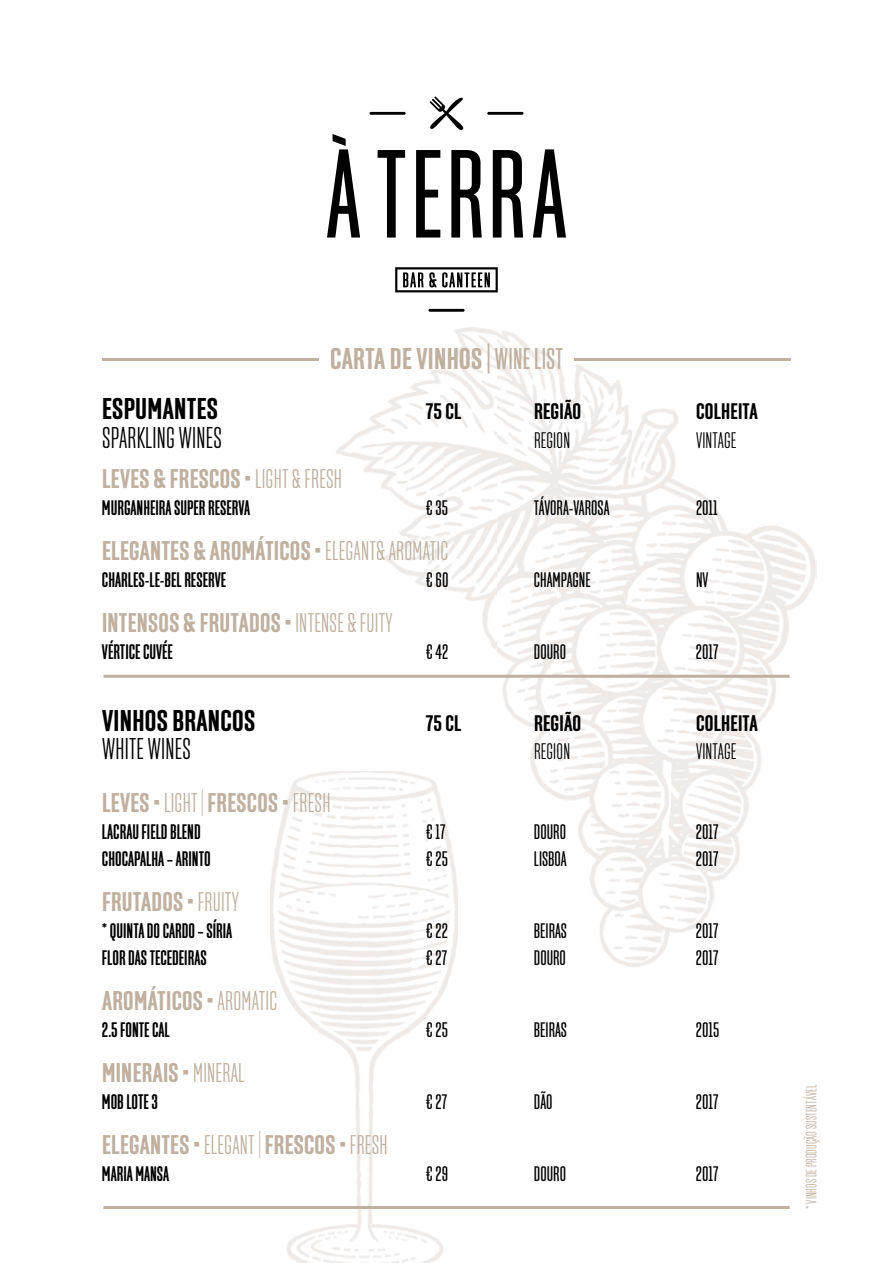
<style>
.page{position:relative;width:893px;height:1263px;background:#fff}
.page>*{position:absolute;margin:0;border:0;box-sizing:border-box;transform-origin:0 0}
.t1{font:300 30px "Solido Compact";letter-spacing:.01em;color:#000}
.t2{font:700 30px "Solido Compressed";letter-spacing:.01em;color:#000}
.t3{font:700 30px "Solido Compressed";letter-spacing:.01em;color:#c0b09f}
.t4{font:700 27px "Solido Compressed";letter-spacing:.01em;color:#c0b09f}
.t5{font:700 22.5px "Solido Compressed";letter-spacing:.01em;color:#000}
.t6{font:300 22.5px "Solido Compact";letter-spacing:.01em;color:#000}
.t7{font:500 21px "Solido Compact";color:#000}
.t8{font:21px "Solido Compact";color:#000}
.t9{font:300 15px "Solido Compact";letter-spacing:.01em;color:#c0b09f}
.s1{font-family:"Solido Compact";font-weight:400}
.s2{font-family:"Solido Compact";font-weight:300}
</style>
<div class="page">
<img style="left:286px;top:1223px;width:157px;height:40px">
<img style="left:317px;top:772px;width:94px;height:451px">
<img style="left:270px;top:773px;width:47px;height:257px">
<img style="left:411px;top:774px;width:47px;height:256px">
<img style="left:550px;top:382px;width:159px;height:585px">
<img style="left:709px;top:500px;width:53px;height:412px">
<img style="left:496px;top:331px;width:54px;height:462px">
<img style="left:762px;top:526px;width:54px;height:193px">
<img style="left:442px;top:328px;width:54px;height:347px">
<img style="left:336px;top:382px;width:107px;height:213px">
<img style="left:421px;top:328px;width:22px;height:54px">
<img style="left:549px;top:331px;width:71px;height:51px">
<svg style="left:533px;top:149px;width:33px;height:89px"></svg>
<svg style="left:327px;top:134px;width:33px;height:104px"></svg>
<svg style="left:378px;top:150px;width:27px;height:88px"></svg>
<svg style="left:416px;top:150px;width:24px;height:88px"></svg>
<svg style="left:451px;top:150px;width:31px;height:88px"></svg>
<svg style="left:493px;top:150px;width:30px;height:88px"></svg>
<hr style="left:369px;top:112px;width:37px;height:3px;background:#000">
<svg style="left:429px;top:96px;width:34px;height:34px"></svg>
<hr style="left:487px;top:112px;width:36px;height:3px;background:#000">
<hr style="left:428px;top:309px;width:37px;height:3px;background:#000">
<svg style="left:395px;top:267px;width:103px;height:25px"></svg>
<hr style="left:102px;top:358px;width:217px;height:3px;background:#c0b09f">
<hr style="left:574px;top:358px;width:217px;height:3px;background:#c0b09f">
<hr style="left:103px;top:1206px;width:687px;height:3px;background:#c0b09f">
<hr style="left:103px;top:675px;width:687px;height:3px;background:#c0b09f">
<p class="t3" style="left:330px;top:341px;width:234px">CARTA DE VINHOS | <span class="s1">WINE LIST</span></p>
<p class="t2" style="left:102px;top:392px;width:117px">ESPUMANTES</p>
<p class="t5" style="left:426px;top:399px;width:37px">75 CL</p>
<p class="t5" style="left:534px;top:399px;width:49px">REGIÃO</p>
<p class="t5" style="left:696px;top:399px;width:63px">COLHEITA</p>
<p class="t1" style="left:102px;top:420px;width:121px">SPARKLING WINES</p>
<p class="t6" style="left:534px;top:427px;width:38px">REGION</p>
<p class="t6" style="left:696px;top:427px;width:42px">VINTAGE</p>
<p class="t4" style="left:102px;top:463px;width:241px">LEVES &amp; FRESCOS • <span class="s2">LIGHT &amp; FRESH</span></p>
<p class="t7" style="left:102px;top:495px;width:150px">MURGANHEIRA SUPER RESERVA</p>
<p class="t8" style="left:426px;top:495px;width:24px">€ 35</p>
<p class="t8" style="left:534px;top:495px;width:77px">TÁVORA-VAROSA</p>
<p class="t8" style="left:696px;top:495px;width:23px">2011</p>
<p class="t4" style="left:102px;top:535px;width:348px">ELEGANTES &amp; AROMÁTICOS • <span class="s2">ELEGANT&amp; AROMATIC</span></p>
<p class="t7" style="left:102px;top:567px;width:126px">CHARLES-LE-BEL RESERVE</p>
<p class="t8" style="left:426px;top:567px;width:24px">€ 60</p>
<p class="t8" style="left:534px;top:567px;width:58px">CHAMPAGNE</p>
<p class="t8" style="left:696px;top:567px;width:14px">NV</p>
<p class="t4" style="left:102px;top:607px;width:292px">INTENSOS &amp; FRUTADOS • <span class="s2">INTENSE &amp; FUITY</span></p>
<p class="t7" style="left:102px;top:639px;width:73px">VÉRTICE CUVÉE</p>
<p class="t8" style="left:426px;top:639px;width:24px">€ 42</p>
<p class="t8" style="left:534px;top:639px;width:34px">DOURO</p>
<p class="t8" style="left:696px;top:639px;width:24px">2017</p>
<p class="t2" style="left:102px;top:703px;width:155px">VINHOS BRANCOS</p>
<p class="t5" style="left:426px;top:710px;width:37px">75 CL</p>
<p class="t5" style="left:534px;top:710px;width:49px">REGIÃO</p>
<p class="t5" style="left:696px;top:710px;width:63px">COLHEITA</p>
<p class="t1" style="left:102px;top:732px;width:90px">WHITE WINES</p>
<p class="t6" style="left:534px;top:738px;width:38px">REGION</p>
<p class="t6" style="left:696px;top:738px;width:42px">VINTAGE</p>
<p class="t4" style="left:102px;top:787px;width:230px">LEVES • <span class="s2">LIGHT |</span> FRESCOS • <span class="s2">FRESH</span></p>
<p class="t7" style="left:102px;top:819px;width:100px">LACRAU FIELD BLEND</p>
<p class="t8" style="left:426px;top:819px;width:21px">€ 17</p>
<p class="t8" style="left:534px;top:819px;width:34px">DOURO</p>
<p class="t8" style="left:696px;top:819px;width:24px">2017</p>
<p class="t7" style="left:102px;top:846px;width:110px">CHOCAPALHA – ARINTO</p>
<p class="t8" style="left:426px;top:846px;width:23px">€ 25</p>
<p class="t8" style="left:534px;top:846px;width:34px">LISBOA</p>
<p class="t8" style="left:696px;top:846px;width:24px">2017</p>
<p class="t4" style="left:102px;top:886px;width:138px">FRUTADOS • <span class="s2">FRUITY</span></p>
<p class="t7" style="left:102px;top:918px;width:132px">* QUINTA DO CARDO – SÍRIA</p>
<p class="t8" style="left:426px;top:918px;width:23px">€ 22</p>
<p class="t8" style="left:534px;top:918px;width:35px">BEIRAS</p>
<p class="t8" style="left:696px;top:918px;width:24px">2017</p>
<p class="t7" style="left:102px;top:945px;width:106px">FLOR DAS TECEDEIRAS</p>
<p class="t8" style="left:426px;top:945px;width:23px">€ 27</p>
<p class="t8" style="left:534px;top:945px;width:34px">DOURO</p>
<p class="t8" style="left:696px;top:945px;width:24px">2017</p>
<p class="t4" style="left:102px;top:985px;width:176px">AROMÁTICOS • <span class="s2">AROMATIC</span></p>
<p class="t7" style="left:102px;top:1017px;width:69px">2.5 FONTE CAL</p>
<p class="t8" style="left:426px;top:1017px;width:23px">€ 25</p>
<p class="t8" style="left:534px;top:1017px;width:35px">BEIRAS</p>
<p class="t8" style="left:696px;top:1017px;width:25px">2015</p>
<p class="t4" style="left:102px;top:1057px;width:144px">MINERAIS • <span class="s2">MINERAL</span></p>
<p class="t7" style="left:102px;top:1089px;width:57px">MOB LOTE 3</p>
<p class="t8" style="left:426px;top:1089px;width:23px">€ 27</p>
<p class="t8" style="left:534px;top:1089px;width:20px">DÃO</p>
<p class="t8" style="left:696px;top:1089px;width:24px">2017</p>
<p class="t4" style="left:102px;top:1129px;width:287px">ELEGANTES • <span class="s2">ELEGANT |</span> FRESCOS • <span class="s2">FRESH</span></p>
<p class="t7" style="left:102px;top:1161px;width:69px">MARIA MANSA</p>
<p class="t8" style="left:426px;top:1161px;width:24px">€ 29</p>
<p class="t8" style="left:534px;top:1161px;width:34px">DOURO</p>
<p class="t8" style="left:696px;top:1161px;width:24px">2017</p>
<p class="t9" style="left:803px;top:1209px;width:126px;rotate:-90deg">* VINHOS DE PRODUÇÃO SUSTENTÁVEL</p>
</div>
